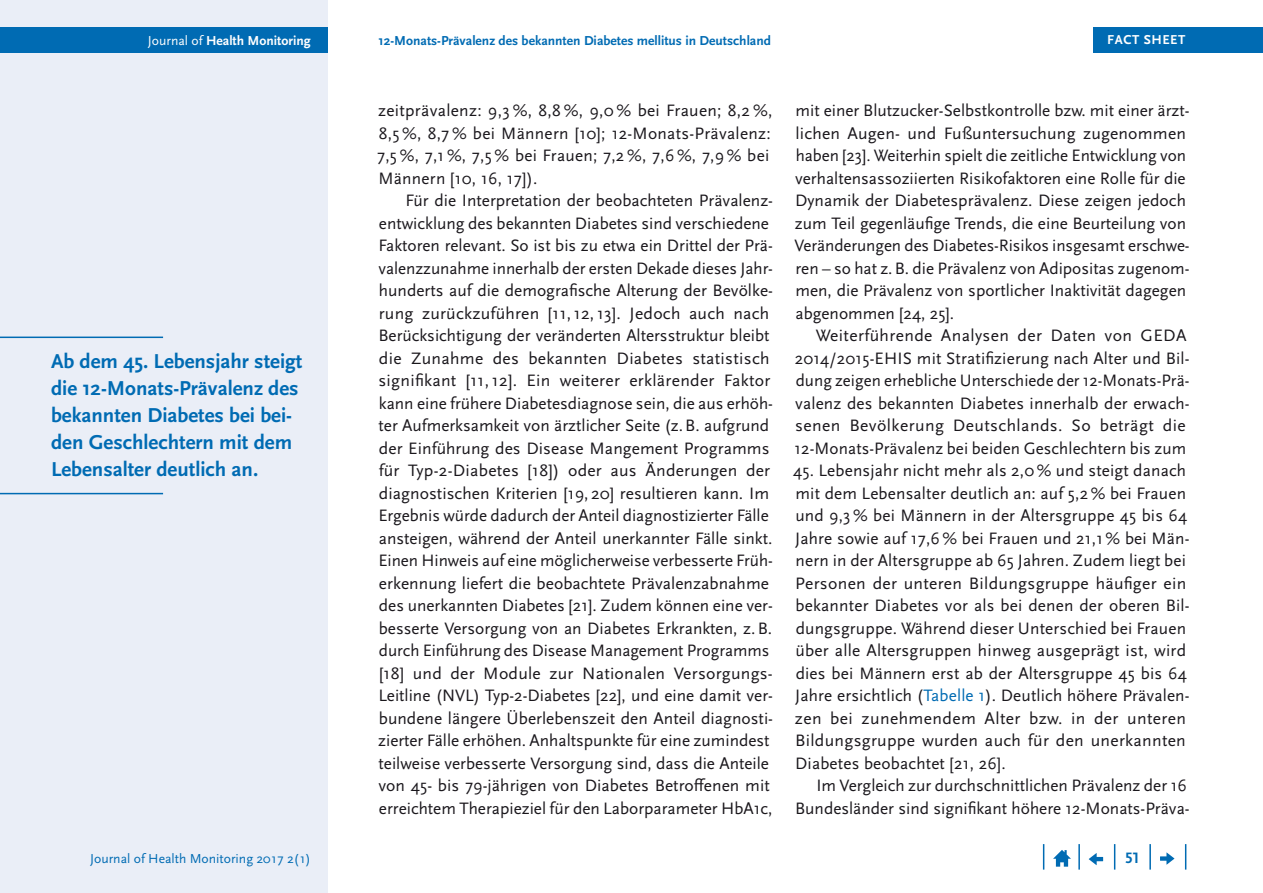
<style>
.page{position:relative;width:1263px;height:893px;background:#fff}
.page>*{position:absolute;margin:0;border:0;box-sizing:border-box;transform-origin:0 0}
.t1{font:700 21px/27px "Scala Sans Pro";color:#006bb3}
.Copy_Einzug{font:17.25px/22.5px "Scala Sans Pro";color:#1a171c}
.t2{font:700 15.75px "Scala Sans Pro";color:#006bb3}
.t3{font:700 13.65px "Scala Sans Pro";color:#006bb3}
.t4{font:13.65px "Scala Sans Pro";color:#006bb3}
.t5{font:700 13.65px "Scala Sans Pro";color:#fff}
.t6{font:700 13.5px "Scala Sans Pro";letter-spacing:.04em;color:#fff}
.s1{font-weight:400}
.s2{color:#006bb3}
</style>
<div class="page">
<div style="left:0;top:0;width:327px;height:893px;background:#eaeef7"></div>
<div style="left:0;top:28px;width:327px;height:25px;background:#006bb3"></div>
<svg style="left:1185px;top:844px;width:1px;height:26px"></svg>
<hr style="left:1149px;top:844px;width:2px;height:26px;background:#006bb3">
<svg style="left:1114px;top:844px;width:1px;height:26px"></svg>
<hr style="left:1078px;top:844px;width:2px;height:26px;background:#006bb3">
<svg style="left:1043px;top:844px;width:1px;height:26px"></svg>
<svg style="left:1053px;top:850px;width:18px;height:17px"></svg>
<svg style="left:1089px;top:853px;width:14px;height:12px"></svg>
<svg style="left:1160px;top:852px;width:14px;height:13px"></svg>
<div style="left:1093px;top:28px;width:170px;height:25px;background:#006bb3"></div>
<hr style="left:0;top:337px;width:163px;height:1px;background:#006bb3">
<hr style="left:0;top:493px;width:163px;height:1px;background:#006bb3">
<p class="t5" style="left:148px;top:33px;width:164px"><span class="s1">Journal of</span> Health Monitoring</p>
<p class="t3" style="left:378px;top:33px;width:394px">12-Monats-Prävalenz des bekannten Diabetes mellitus in Deutschland</p>
<p class="t6" style="left:1107px;top:32px;width:80px">FACT SHEET</p>
<p class="t1" style="left:51px;top:348px;width:253px">Ab dem 45. Lebensjahr steigt die 12-Monats-Prävalenz des bekannten Diabetes bei bei&shy;den Geschlechtern mit dem<br>Lebensalter deutlich an.</p>
<p class="Copy_Einzug" style="left:377px;top:99px;width:397px">zeitprävalenz: 9,3 %, 8,8 %, 9,0 % bei Frauen; 8,2 %, 8,5 %, 8,7 % bei Männern [10]; 12-Monats-Prävalenz:<br>7,5 %, 7,1 %, 7,5 % bei Frauen; 7,2 %, 7,6 %, 7,9 % bei Männern [10, 16, 17]).</p>
<p class="Copy_Einzug" style="left:378px;top:189px;width:396px;text-indent:27px">Für die Interpretation der beobachteten Prävalenz&shy;entwicklung des bekannten Diabetes sind verschiedene Faktoren relevant. So ist bis zu etwa ein Drittel der Prä&shy;valenzzunahme innerhalb der ersten Dekade dieses Jahr&shy;hunderts auf die demografische Alterung der Bevölke&shy;rung zurückzuführen [11,12,13]. Jedoch auch nach Berücksichtigung der veränderten Altersstruktur bleibt die Zunahme des bekannten Diabetes statistisch signifikant [11,12]. Ein weiterer erklärender Faktor kann eine frühere Diabetesdiagnose sein, die aus erhöh&shy;ter Aufmerksamkeit von ärztlicher Seite (z.B. aufgrund der Einführung des Disease Mangement Programms für Typ-2-Diabetes [18]) oder aus Änderungen der diagnostischen Kriterien [19, 20] resultieren kann. Im Ergebnis würde dadurch der Anteil diagnostizierter Fälle ansteigen, während der Anteil unerkannter Fälle sinkt.<br>Einen Hinweis auf eine möglicherweise verbesserte Früh&shy;erkennung liefert die beobachtete Prävalenzabnahme des unerkannten Diabetes [21]. Zudem können eine ver&shy;besserte Versorgung von an Diabetes Erkrankten, z.B. durch Einführung des Disease Management Programms [18] und der Module zur Nationalen Versorgungs-Leitline (NVL) Typ-2-Diabetes [22], und eine damit ver&shy;bundene längere Überlebenszeit den Anteil diagnosti&shy;zierter Fälle erhöhen. Anhaltspunkte für eine zumindest teilweise verbesserte Versorgung sind, dass die Anteile von 45- bis 79-jährigen von Diabetes Betroffenen mit erreichtem Therapieziel für den Laborparameter HbA1c,</p>
<p class="Copy_Einzug" style="left:795px;top:99px;width:396px">mit einer Blutzucker-Selbstkontrolle bzw. mit einer ärzt&shy;lichen Augen- und Fußuntersuchung zugenommen haben [23]. Weiterhin spielt die zeitliche Entwicklung von verhaltensassoziierten Risikofaktoren eine Rolle für die Dynamik der Diabetesprävalenz. Diese zeigen jedoch zum Teil gegenläufige Trends, die eine Beurteilung von Veränderungen des Diabetes-Risikos insgesamt erschwe&shy;ren – so hat z.B. die Prävalenz von Adipositas zugenom&shy;men, die Prävalenz von sportlicher Inaktivität dagegen abgenommen [24, 25].</p>
<p class="Copy_Einzug" style="left:794px;top:324px;width:397px;text-indent:21px">Weiterführende Analysen der Daten von GEDA 2014/2015-EHIS mit Stratifizierung nach Alter und Bil&shy;dung zeigen erhebliche Unterschiede der 12-Monats-Prä&shy;valenz des bekannten Diabetes innerhalb der erwach&shy;senen Bevölkerung Deutschlands. So beträgt die 12-Monats-Prävalenz bei beiden Geschlechtern bis zum</p>
<p class="Copy_Einzug" style="left:793px;top:459px;width:398px">45. Lebensjahr nicht mehr als 2,0 % und steigt danach mit dem Lebensalter deutlich an: auf 5,2 % bei Frauen und 9,3 % bei Männern in der Altersgruppe 45 bis 64<br>Jahre sowie auf 17,6 % bei Frauen und 21,1 % bei Män&shy;nern in der Altersgruppe ab 65 Jahren. Zudem liegt bei Personen der unteren Bildungsgruppe häufiger ein bekannter Diabetes vor als bei denen der oberen Bil&shy;dungsgruppe. Während dieser Unterschied bei Frauen über alle Altersgruppen hinweg ausgeprägt ist, wird dies bei Männern erst ab der Altersgruppe 45 bis 64<br>Jahre ersichtlich (<span class="s2">Tabelle 1</span>). Deutlich höhere Prävalen&shy;zen bei zunehmendem Alter bzw. in der unteren Bildungsgruppe wurden auch für den unerkannten Diabetes beobachtet [21, 26].</p>
<p class="Copy_Einzug" style="left:795px;top:774px;width:396px;text-align:right">Im Vergleich zur durchschnittlichen Prävalenz der 16<br>Bundesländer sind signifikant höhere 12-Monats-Präva-</p>
<p class="t4" style="left:90px;top:850px;width:222px">Journal of Health Monitoring 2017 2(1)</p>
<p class="t2" style="left:1125px;top:849px;width:16px">51</p>
</div>
